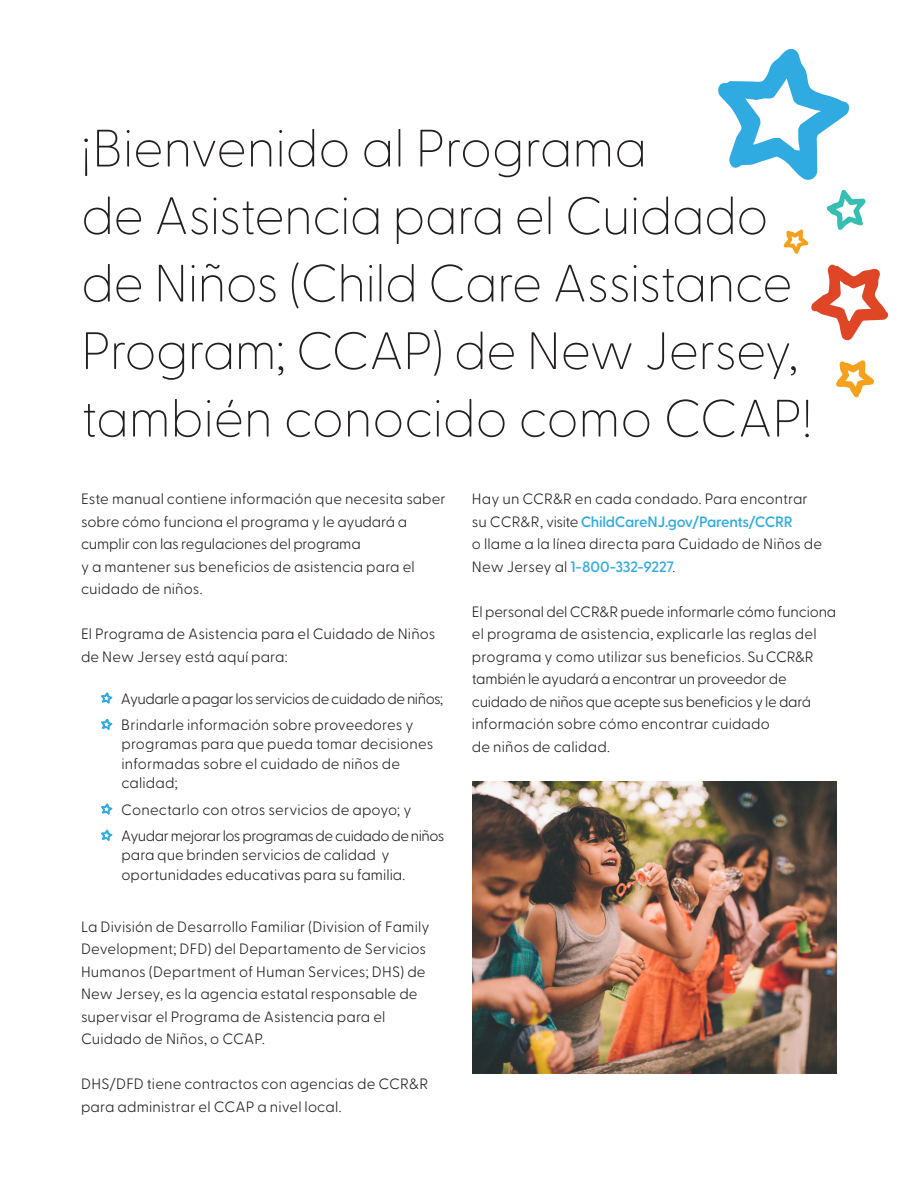
<style>
.page{position:relative;width:918px;height:1188px;background:#fff}
.page>*{position:absolute;margin:0;border:0;box-sizing:border-box;transform-origin:0 0}
.Head{font:100 52.5px/67.5px "Greycliff CF";letter-spacing:-.02em;color:#231f20}
.bullets{font:300 15px/22.5px "Greycliff CF";color:#231f20}
.t1{font:600 15px "Greycliff CF";letter-spacing:-.02em;color:#30abe1}
.bullets-2{font:300 15px "Greycliff CF";letter-spacing:-.03em;color:#231f20}
.s1{font-weight:300;color:#231f20}
</style>
<div class="page">
<svg style="left:101px;top:693px;width:11px;height:10px"></svg>
<svg style="left:101px;top:719px;width:11px;height:11px"></svg>
<svg style="left:101px;top:804px;width:11px;height:10px"></svg>
<svg style="left:101px;top:830px;width:11px;height:11px"></svg>
<svg style="left:836px;top:360px;width:39px;height:38px"></svg>
<svg style="left:721px;top:52px;width:166px;height:289px"></svg>
<img style="left:472px;top:782px;width:365px;height:292px">
<p class="Head" style="left:81px;top:110px;width:568px">¡Bienvenido al Programa</p>
<p class="Head" style="left:81px;top:177px;width:733px">de Asistencia para el Cuidado de Niños (Child Care Assistance<br>Program; CCAP) de New Jersey, también conocido como CCAP!</p>
<p class="bullets" style="left:81px;top:486px;width:366px">Este manual contiene información que necesita saber sobre cómo funciona el programa y le ayudará a cumplir con las regulaciones del programa</p>
<p class="bullets" style="left:81px;top:554px;width:335px">y a mantener sus beneficios de asistencia para el cuidado de niños.</p>
<p class="bullets" style="left:81px;top:621px;width:356px">El Programa de Asistencia para el Cuidado de Niños</p>
<p class="bullets" style="left:81px;top:644px;width:208px">de New Jersey está aquí para:</p>
<p class="bullets-2" style="left:121px;top:687px;width:324px">Ayudarle a pagar los servicios de cuidado de niños;</p>
<p class="bullets" style="left:121px;top:714px;width:314px;line-height:19.5px">Brindarle información sobre proveedores y programas para que pueda tomar decisiones informadas sobre el cuidado de niños de calidad;</p>
<p class="bullets" style="left:121px;top:797px;width:292px">Conectarlo con otros servicios de apoyo; y</p>
<p class="bullets" style="left:121px;top:825px;width:325px;line-height:19.5px">Ayudar mejorar los programas de cuidado de niños para que brinden servicios de calidad y oportunidades educativas para su familia.</p>
<p class="bullets" style="left:81px;top:914px;width:350px">La División de Desarrollo Familiar (Division of Family Development; DFD) del Departamento de Servicios Humanos (Department of Human Services; DHS) de New Jersey, es la agencia estatal responsable de supervisar el Programa de Asistencia para el Cuidado de Niños, o CCAP.</p>
<p class="bullets" style="left:81px;top:1071px;width:348px">DHS/DFD tiene contractos con agencias de CCR&amp;R para administrar el CCAP a nivel local.</p>
<p class="bullets" style="left:472px;top:486px;width:337px">Hay un CCR&amp;R en cada condado. Para encontrar</p>
<p class="t1" style="left:472px;top:510px;width:322px"><span class="s1">su CCR&amp;R, visite</span> ChildCareNJ.gov/Parents/CCRR</p>
<p class="bullets" style="left:472px;top:531px;width:352px">o llame a la línea directa para Cuidado de Niños de</p>
<p class="t1" style="left:472px;top:555px;width:205px"><span class="s1">New Jersey al</span> 1-800-332-9227<span class="s1">.</span></p>
<p class="bullets" style="left:472px;top:599px;width:366px">El personal del CCR&amp;R puede informarle cómo funciona el programa de asistencia, explicarle las reglas del programa y como utilizar sus beneficios. Su CCR&amp;R también le ayudará a encontrar un proveedor de cuidado de niños que acepte sus beneficios y le dará información sobre cómo encontrar cuidado</p>
<p class="bullets" style="left:472px;top:734px;width:140px">de niños de calidad.</p>
</div>
